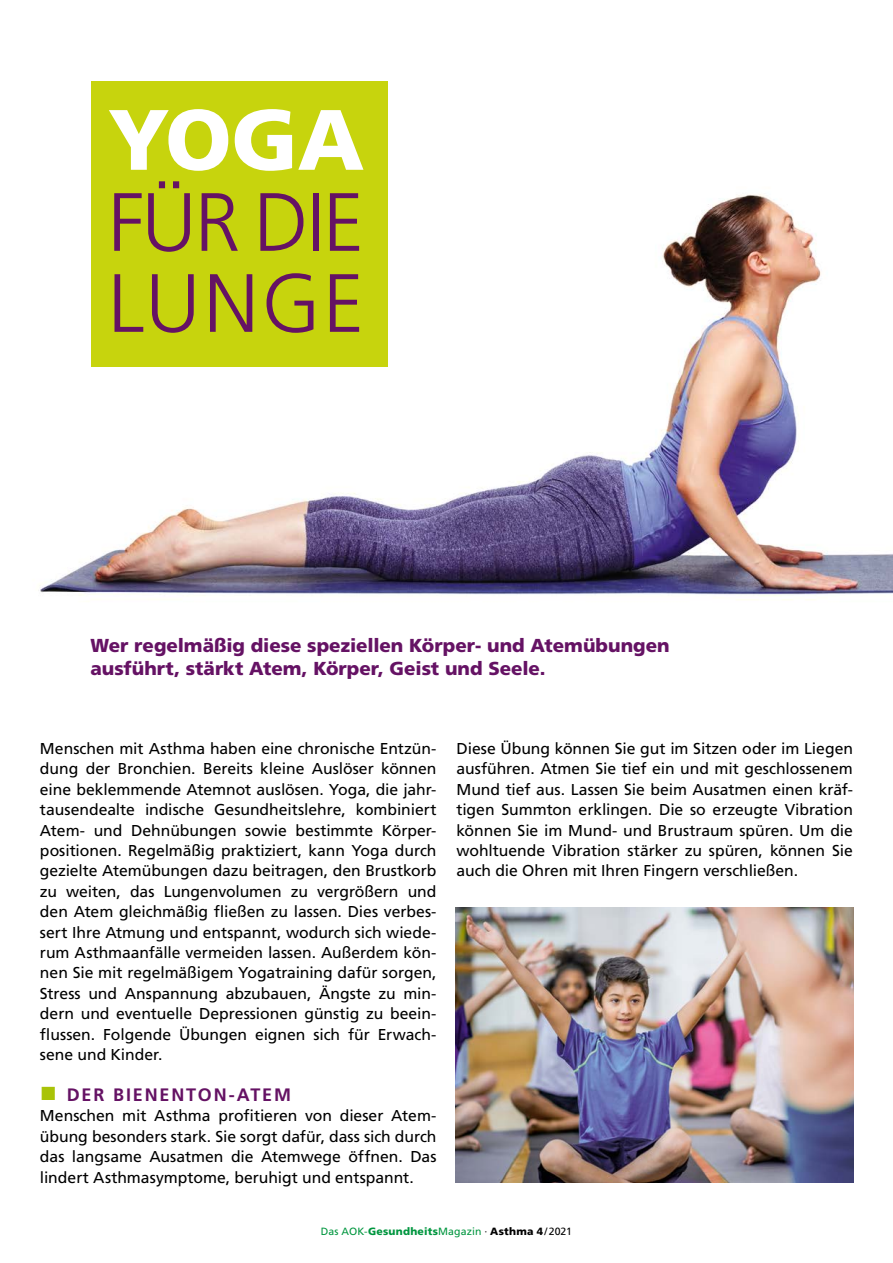
<style>
.page{position:relative;width:893px;height:1263px;background:#fff}
.page>*{position:absolute;margin:0;border:0;box-sizing:border-box;transform-origin:0 0}
.Inhalt_H1_-_Head_50_50{font:900 85.5px "Frutiger LT";color:#fff}
.Inhalt_H1_-_Head_50_50-2{font:300 82.5px/81px "Frutiger LT";letter-spacing:-.005em;color:#651264}
.Inhalt_P_-_Fließtext_bold{font:900 18.75px/23.4px "Frutiger LT";color:#651264}
.Inhalt_H2_-_Zwischentitel{font:700 18px "Frutiger LT";letter-spacing:.1em;color:#651264}
.Inhalt_P_-_Fließtext{font:15.75px/20.4px "Frutiger LT";color:#000;text-align:justify}
.t1{font:10.5px "Frutiger LT";letter-spacing:.01em;color:#00963f}
.s1{font-family:"Arial";font-size:28.5px;color:#a9c308}
.s2{font-weight:900}
.s3{color:#000}
.s4{font-weight:900;color:#000}
</style>
<div class="page">
<img style="left:38px;top:194px;width:855px;height:406px">
<div style="left:91px;top:82px;width:297px;height:285px;background:#c7d40d"></div>
<img style="left:456px;top:908px;width:397px;height:274px">
<h1 class="Inhalt_H1_-_Head_50_50" style="left:108px;top:88px;width:258px">YOGA</h1>
<h1 class="Inhalt_H1_-_Head_50_50-2" style="left:108px;top:183px;width:258px">FÜR DIE<br>LUNGE</h1>
<p class="Inhalt_P_-_Fließtext_bold" style="left:90px;top:634px;width:581px">Wer regelmäßig diese speziellen Körper- und Atemübungen ausführt, stärkt Atem, Körper, Geist und Seele.</p>
<p class="Inhalt_P_-_Fließtext" style="left:40px;top:738px;width:398px">Menschen mit Asthma haben eine chronische Entzün&shy;dung der Bronchien. Bereits kleine Auslöser können eine beklemmende Atemnot auslösen. Yoga, die jahr&shy;tausendealte indische Gesundheitslehre, kombiniert Atem- und Dehnübungen sowie bestimmte Körper&shy;positionen. Regelmäßig praktiziert, kann Yoga durch gezielte Atemübungen dazu beitragen, den Brustkorb zu weiten, das Lungenvolumen zu vergrößern und den Atem gleichmäßig fließen zu lassen. Dies verbes&shy;sert Ihre Atmung und entspannt, wodurch sich wiede&shy;rum Asthmaanfälle vermeiden lassen. Außerdem kön&shy;nen Sie mit regelmäßigem Yogatraining dafür sorgen, Stress und Anspannung abzubauen, Ängste zu min&shy;dern und eventuelle Depressionen günstig zu beein&shy;flussen. Folgende Übungen eignen sich für Erwach&shy;sene und Kinder.</p>
<h2 class="Inhalt_H2_-_Zwischentitel" style="left:40px;top:1084px;width:253px"><span class="s1">■</span> DER BIENENTON-ATEM</h2>
<p class="Inhalt_P_-_Fließtext" style="left:40px;top:1106px;width:398px">Menschen mit Asthma profitieren von dieser Atem&shy;übung besonders stark. Sie sorgt dafür, dass sich durch das langsame Ausatmen die Atemwege öffnen. Das lindert Asthmasymptome, beruhigt und entspannt.</p>
<p class="Inhalt_P_-_Fließtext" style="left:456px;top:738px;width:398px">Diese Übung können Sie gut im Sitzen oder im Liegen ausführen. Atmen Sie tief ein und mit geschlossenem Mund tief aus. Lassen Sie beim Ausatmen einen kräf&shy;tigen Summton erklingen. Die so erzeugte Vibration können Sie im Mund- und Brustraum spüren. Um die wohltuende Vibration stärker zu spüren, können Sie auch die Ohren mit Ihren Fingern verschließen.</p>
<p class="t1" style="left:321px;top:1225px;width:253px">Das AOK-<span class="s2">Gesundheits</span>Magazin <span class="s3">·</span> <span class="s4">Asthma 4</span><span class="s3">/2021</span></p>
</div>
